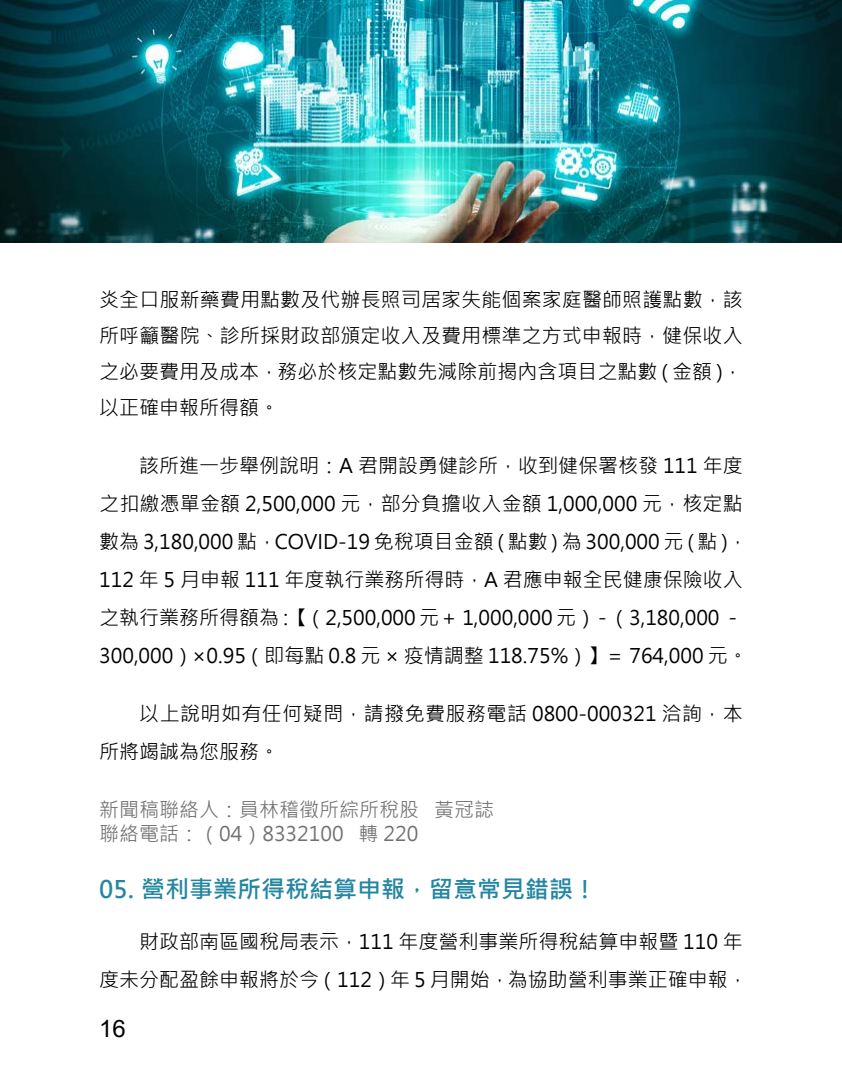
<style>
.page{position:relative;width:842px;height:1080px;background:#fff}
.page>*{position:absolute;margin:0;border:0;box-sizing:border-box;transform-origin:0 0}
.t1{font:700 24px "Microsoft Jheng Hei";color:#2486a0}
.t2{font:24px "Arial";color:#000}
.t3{font:20px/38px "Microsoft Jheng Hei";color:#000;text-align:justify}
.t4{font:20px/38px "Microsoft Jheng Hei";letter-spacing:.025em;color:#000}
.t5{font:20px/24px "Microsoft Jheng Hei";color:#737070}
</style>
<div class="page">
<img style="left:0;top:0;width:842px;height:243px">
<p class="t3" style="left:99px;top:282px;width:645px;line-height:36px">炎全口服新藥費用點數及代辦長照司居家失能個案家庭醫師照護點數，該所呼籲醫院、診所採財政部頒定收入及費用標準之方式申報時，健保收入之必要費用及成本，務必於核定點數先減除前揭內含項目之點數 ( 金額 )，以正確申報所得額。</p>
<p class="t3" style="left:99px;top:447px;width:650px;text-align:left;text-indent:40px">該所進一步舉例說明：A 君開設勇健診所，收到健保署核發 111 年度之扣繳憑單金額 2,500,000 元，部分負擔收入金額 1,000,000 元，核定點數為 3,180,000 點，COVID-19 免稅項目金額 ( 點數 ) 為 300,000 元 ( 點 )，112 年 5 月申報 111 年度執行業務所得時，A 君應申報全民健康保險收入之執行業務所得額為：【（2,500,000 元＋ 1,000,000 元）－（3,180,000 －300,000）×0.95（即每點 0.8 元 × 疫情調整 118.75%）】＝ 764,000 元。</p>
<p class="t4" style="left:99px;top:695px;width:645px;text-indent:40px">以上說明如有任何疑問，請撥免費服務電話 0800-000321 洽詢，本所將竭誠為您服務。</p>
<p class="t5" style="left:99px;top:798px;width:396px">新聞稿聯絡人：員林稽徵所綜所稅股 黃冠誌聯絡電話：（04）8332100 轉 220</p>
<p class="t1" style="left:99px;top:875px;width:499px">05. 營利事業所得稅結算申報，留意常見錯誤！</p>
<p class="t3" style="left:99px;top:923px;width:650px;text-align:right">財政部南區國稅局表示，111 年度營利事業所得稅結算申報暨 110 年<br>度未分配盈餘申報將於今（112）年 5 月開始，為協助營利事業正確申報，</p>
<p class="t2" style="left:99px;top:1012px;width:28px">16</p>
</div>
